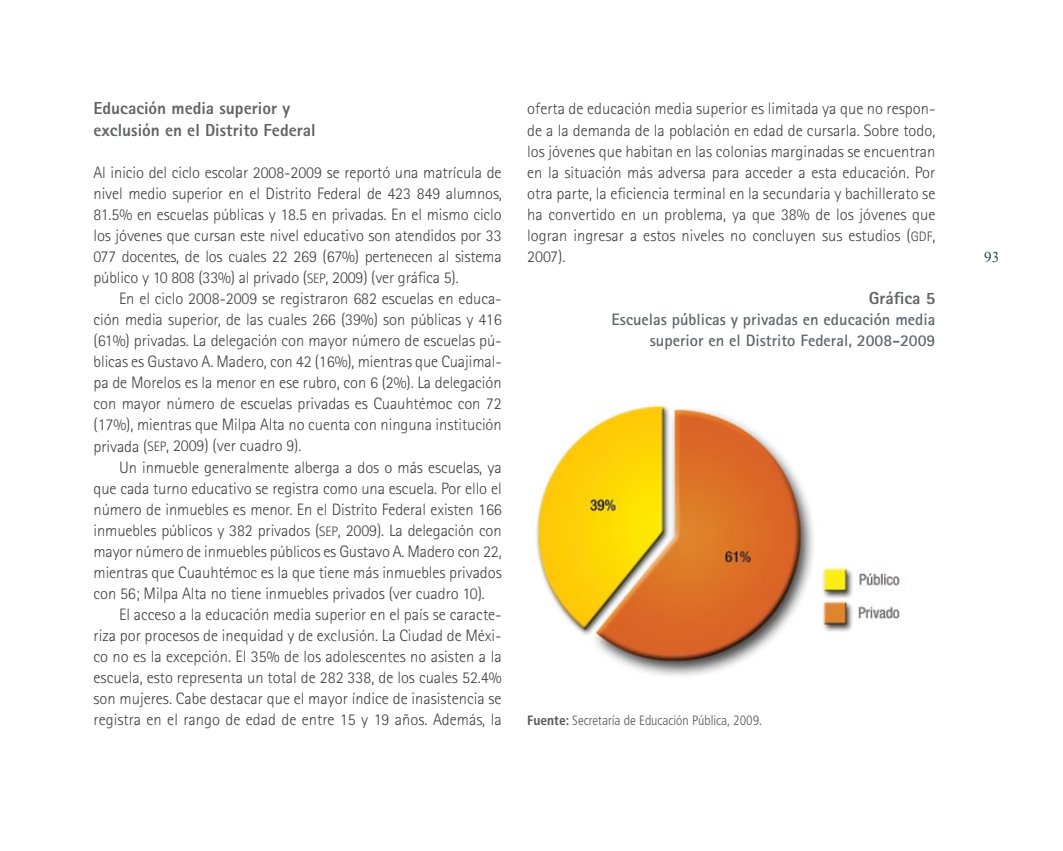
<style>
.page{position:relative;width:1063px;height:851px;background:#fff}
.page>*{position:absolute;margin:0;border:0;box-sizing:border-box;transform-origin:0 0}
.t1{font:800 17.4px/21px "Rotis Sans Serif";color:#636466}
.t2{font:300 16.5px/21px "Rotis Sans Serif";letter-spacing:-.005em;color:#414042;text-align:justify}
.t3{font:700 16.5px/21px "Rotis Sans Serif";color:#5e676c;text-align:right}
.t4{font:15px "Times New Roman";color:#2f444e}
.t5{font:300 condensed 13.5px "Frutiger";color:#58595b}
.s1{font-family:"Rotis Sans Serif Light SC830";font-weight:400;font-size:13.65px}
.s2{font-weight:700}
</style>
<div class="page">
<img style="left:536px;top:405px;width:364px;height:271px">
<p class="t1" style="left:94px;top:98px;width:224px">Educación media superior y exclusión en el Distrito Federal</p>
<p class="t2" style="left:94px;top:161px;width:410px">Al inicio del ciclo escolar 2008-2009 se reportó una matrícula de nivel medio superior en el Distrito Federal de 423 849 alumnos, 81.5% en escuelas públicas y 18.5 en privadas. En el mismo ciclo los jóvenes que cursan este nivel educativo son atendidos por 33<br>077 docentes, de los cuales 22 269 (67%) pertenecen al sistema público y 10 808 (33%) al privado (<span class="s1">SEP</span>, 2009) (ver gráfica 5).</p>
<p class="t2" style="left:94px;top:288px;width:410px;text-indent:26px">En el ciclo 2008-2009 se registraron 682 escuelas en educa&shy;ción media superior, de las cuales 266 (39%) son públicas y 416 (61%) privadas. La delegación con mayor número de escuelas pú&shy;blicas es Gustavo A. Madero, con 42 (16%), mientras que Cuajimal&shy;pa de Morelos es la menor en ese rubro, con 6 (2%). La delegación con mayor número de escuelas privadas es Cuauhtémoc con 72 (17%), mientras que Milpa Alta no cuenta con ninguna institución privada (<span class="s1">SEP</span>, 2009) (ver cuadro 9).</p>
<p class="t2" style="left:94px;top:456px;width:410px;text-indent:26px">Un inmueble generalmente alberga a dos o más escuelas, ya que cada turno educativo se registra como una escuela. Por ello el número de inmuebles es menor. En el Distrito Federal existen 166 inmuebles públicos y 382 privados (<span class="s1">SEP</span>, 2009). La delegación con mayor número de inmuebles públicos es Gustavo A. Madero con 22, mientras que Cuauhtémoc es la que tiene más inmuebles privados con 56; Milpa Alta no tiene inmuebles privados (ver cuadro 10).</p>
<p class="t2" style="left:94px;top:603px;width:410px;text-indent:26px">El acceso a la educación media superior en el país se caracte&shy;riza por procesos de inequidad y de exclusión. La Ciudad de Méxi&shy;co no es la excepción. El 35% de los adolescentes no asisten a la escuela, esto representa un total de 282 338, de los cuales 52.4% son mujeres. Cabe destacar que el mayor índice de inasistencia se registra en el rango de edad de entre 15 y 19 años. Además, la</p>
<p class="t2" style="left:527px;top:98px;width:410px">oferta de educación media superior es limitada ya que no respon&shy;de a la demanda de la población en edad de cursarla. Sobre todo, los jóvenes que habitan en las colonias marginadas se encuentran en la situación más adversa para acceder a esta educación. Por otra parte, la eficiencia terminal en la secundaria y bachillerato se ha convertido en un problema, ya que 38% de los jóvenes que logran ingresar a estos niveles no concluyen sus estudios (<span class="s1">GDF</span>, 2007).</p>
<p class="t1" style="left:869px;top:287px;width:68px">Gráfica 5</p>
<p class="t3" style="left:612px;top:308px;width:325px">Escuelas públicas y privadas en educación media superior en el Distrito Federal, 2008-2009</p>
<p class="t5" style="left:527px;top:712px;width:237px"><span class="s2">Fuente:</span> Secretaría de Educación Pública, 2009.</p>
<p class="t4" style="left:984px;top:247px;width:16px">93</p>
</div>
